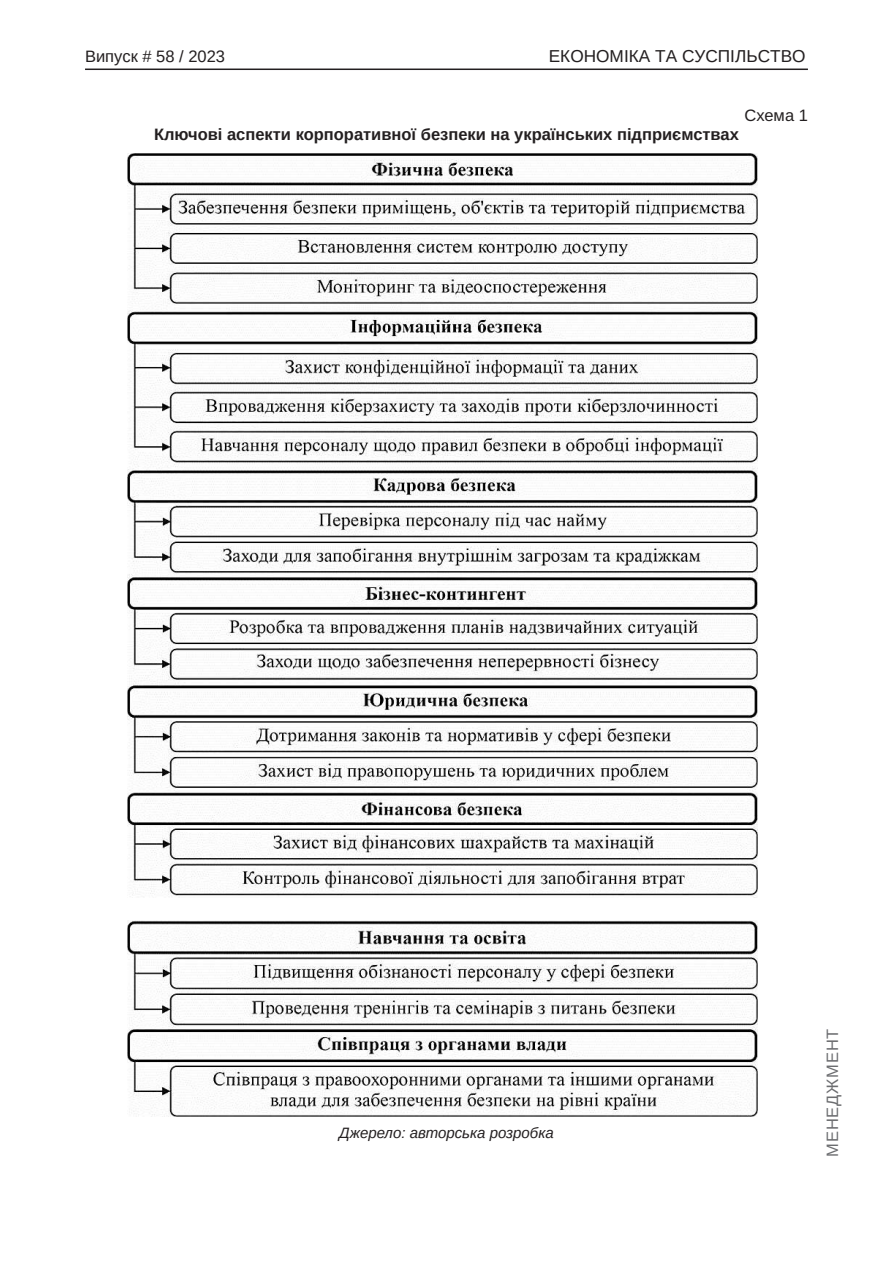
<style>
.page{position:relative;width:893px;height:1263px;background:#fff}
.page>*{position:absolute;margin:0;border:0;box-sizing:border-box;transform-origin:0 0}
.t1{font:17.25px "Arimo";color:#231f20}
.Таблица_подпись{font:700 16.5px "Arimo";color:#231f20}
.t2{font:16.5px "Arimo";color:#231f20}
.t3{font:16.5px "Arimo";letter-spacing:.05em;color:#6c6d70}
.Текст_основной_G{font:16.5px "Arimo";color:#231f20}
.Джерело{font:italic 15px "Arimo";color:#231f20}
</style>
<div class="page">
<hr style="left:85px;top:69px;width:723px;height:1px;background:#231f20">
<img style="left:128px;top:153px;width:630px;height:745px">
<img style="left:128px;top:920px;width:629px;height:196px">
<p class="t2" style="left:85px;top:47px;width:142px">Випуск # 58 / 2023</p>
<p class="t1" style="left:549px;top:47px;width:258px">ЕКОНОМІКА ТА СУСПІЛЬСТВО</p>
<p class="Текст_основной_G" style="left:744px;top:104px;width:65px">Схема 1</p>
<p class="Таблица_подпись" style="left:154px;top:123px;width:586px">Ключові аспекти корпоративної безпеки на українських підприємствах</p>
<p class="Джерело" style="left:339px;top:1123px;width:216px">Джерело: авторська розробка</p>
<p class="t3" style="left:823px;top:1157px;width:130px;rotate:-90deg">МЕНЕДЖМЕНТ</p>
</div>
